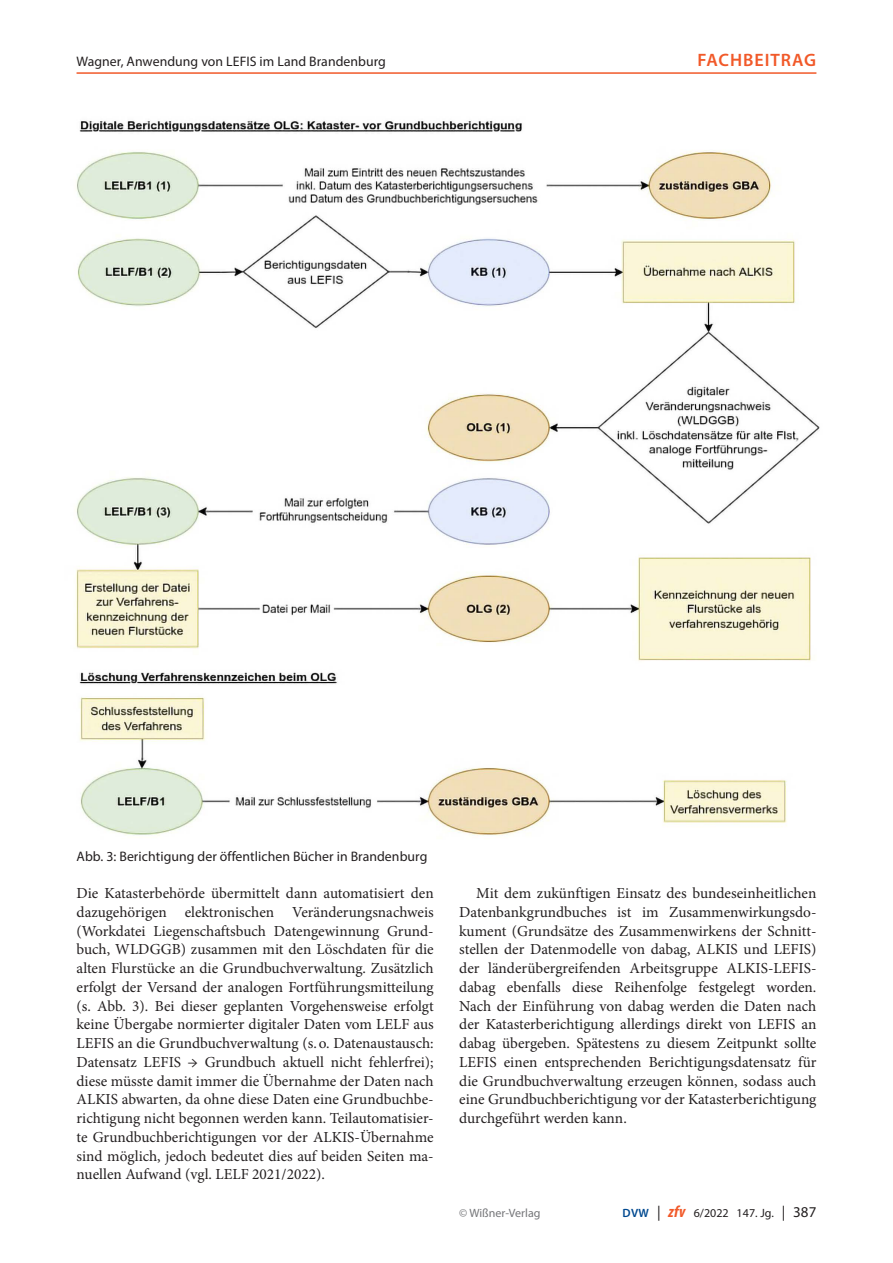
<style>
.page{position:relative;width:893px;height:1263px;background:#fff}
.page>*{position:absolute;margin:0;border:0;box-sizing:border-box;transform-origin:0 0}
.t1{font:600 18px "Myriad Pro";letter-spacing:.055em;color:#f15929}
._01_normal_oEZ{font:15.3px/18.8px "Minion Pro";color:#231f20;text-align:justify}
._01_normal{font:15.3px/18.8px "Minion Pro";color:#231f20;text-align:justify}
._05_abb{font:13.8px "Myriad Pro";letter-spacing:.005em;color:#231f20}
.t2{font:12px "Myriad Pro";letter-spacing:.005em;color:#231f20}
.t3{font:12px "Myriad Pro";color:#757679}
.s1{font-weight:600;color:#014990}
.s2{font-size:15px}
.s3{font-weight:700;font-style:italic;font-stretch:condensed;font-size:16.5px;color:#f15929}
</style>
<div class="page">
<img style="left:75px;top:120px;width:745px;height:716px">
<hr style="left:77px;top:72px;width:739px;height:2px;background:#f15929">
<p class="_05_abb" style="left:77px;top:53px;width:311px">Wagner, Anwendung von LEFIS im Land Brandenburg</p>
<p class="t1" style="left:698px;top:48px;width:120px">FACHBEITRAG</p>
<p class="_05_abb" style="left:77px;top:847px;width:352px">Abb. 3: Berichtigung der öffentlichen Bücher in Brandenburg</p>
<p class="_01_normal_oEZ" style="left:77px;top:884px;width:359px">Die Katasterbehörde übermittelt dann automatisiert den dazugehörigen elektronischen Veränderungsnachweis (Workdatei Liegenschaftsbuch Datengewinnung Grund&shy;buch, WLDGGB) zusammen mit den Löschdaten für die alten Flurstücke an die Grundbuchverwaltung. Zusätzlich erfolgt der Versand der analogen Fortführungsmitteilung (s. Abb. 3). Bei dieser geplanten Vorgehensweise erfolgt keine Übergabe normierter digitaler Daten vom LELF aus LEFIS an die Grundbuchverwaltung (s.o. Datenaustausch:<br>Datensatz LEFIS → Grundbuch aktuell nicht fehlerfrei); diese müsste damit immer die Übernahme der Daten nach ALKIS abwarten, da ohne diese Daten eine Grundbuchbe&shy;richtigung nicht begonnen werden kann. Teilautomatisier&shy;te Grundbuchberichtigungen vor der ALKIS-Übernahme sind möglich, jedoch bedeutet dies auf beiden Seiten ma&shy;nuellen Aufwand (vgl. LELF 2021/2022).</p>
<p class="_01_normal" style="left:459px;top:884px;width:359px;text-indent:17px">Mit dem zukünftigen Einsatz des bundeseinheitlichen Datenbankgrundbuches ist im Zusammenwirkungsdo&shy;kument (Grundsätze des Zusammenwirkens der Schnitt&shy;stellen der Datenmodelle von dabag, ALKIS und LEFIS) der länderübergreifenden Arbeitsgruppe ALKIS-LEFIS&shy;dabag ebenfalls diese Reihenfolge festgelegt worden.<br>Nach der Einführung von dabag werden die Daten nach der Katasterberichtigung allerdings direkt von LEFIS an dabag übergeben. Spätestens zu diesem Zeitpunkt sollte LEFIS einen entsprechenden Berichtigungsdatensatz für die Grundbuchverwaltung erzeugen können, sodass auch eine Grundbuchberichtigung vor der Katasterberichtigung durchgeführt werden kann.</p>
<p class="t3" style="left:459px;top:1205px;width:83px">© Wißner-Verlag</p>
<p class="t2" style="left:623px;top:1205px;width:195px"><span class="s1">DVW</span> <span class="s2">|</span> <span class="s3">zfv</span> 6/2022 147. Jg. <span class="s2">| 387</span></p>
</div>
